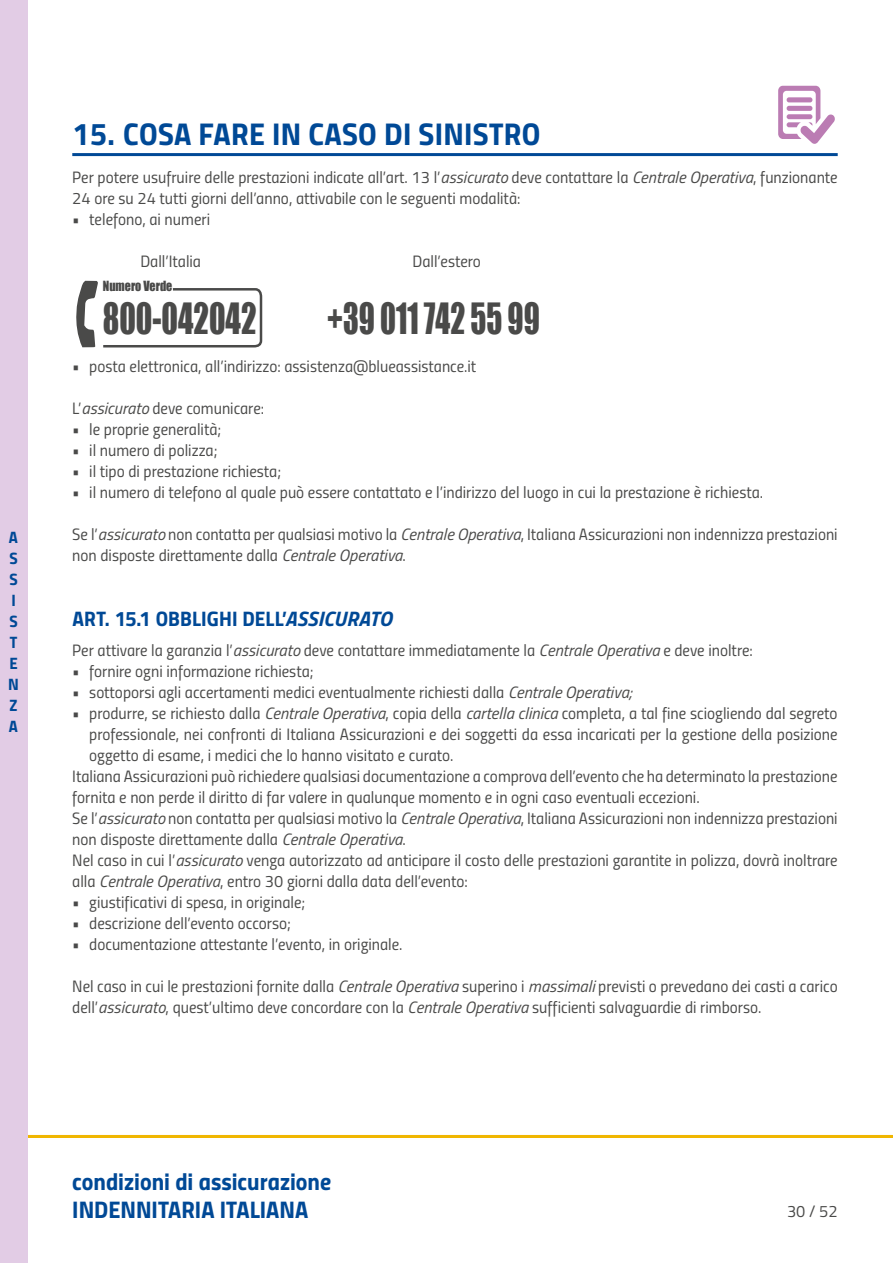
<style>
.page{position:relative;width:893px;height:1263px;background:#fff}
.page>*{position:absolute;margin:0;border:0;box-sizing:border-box;transform-origin:0 0}
.t1{font:39.6px "Impact";color:#4a4a49;scale:.75 1}
.t2{font:39.6px "Impact";color:#4a4a49;scale:.78 1}
.tit_21{font:31.5px "Titillium Bold Upright";letter-spacing:.01em;color:#004996}
.t3{font:24px/28.5px "Titillium Bold Upright";color:#004996}
.tit_14{font:21px "Titillium Bold Upright";letter-spacing:.005em;color:#004996}
._11n{font:16.5px/21px "Titillium Regular Upright";color:#4a4a49}
._11n_4-4{font:16.5px/21px "Titillium Regular Upright";color:#4a4a49;text-align:justify}
.t4{font:16.5px/21px "Titillium Bold Upright";color:#004996}
.t5{font:12.9px "Impact";color:#4a4a49;scale:.93 1}
.s1{font-family:"Titillium";font-style:italic}
.s2{font-family:"Titillium";font-weight:700;font-style:italic}
</style>
<div class="page">
<hr style="left:0;top:1135px;width:893px;height:3px;background:#f0b600">
<div style="left:0;top:0;width:27px;height:1263px;background:#e2cce5"></div>
<hr style="left:72px;top:153px;width:766px;height:3px;background:#004996">
<svg style="left:778px;top:86px;width:57px;height:58px"></svg>
<svg style="left:76px;top:281px;width:187px;height:67px"></svg>
<p class="t4" style="left:8px;top:526px;width:12px">A<br>S<br>S<br>I<br>S<br>T<br>E<br>N<br>Z<br>A</p>
<p class="tit_21" style="left:72px;top:109px;width:470px">15. COSA FARE IN CASO DI SINISTRO</p>
<p class="_11n" style="left:72px;top:165px;width:767px">Per potere usufruire delle prestazioni indicate all’art. 13 l’<span class="s1">assicurato</span> deve contattare la <span class="s1">Centrale Operativa</span>, funzionante<br>24 ore su 24 tutti giorni dell’anno, attivabile con le seguenti modalità:</p>
<p class="_11n" style="left:72px;top:207px;width:139px">• telefono, ai numeri</p>
<p class="_11n_4-4" style="left:140px;top:249px;width:62px">Dall’Italia</p>
<p class="_11n_4-4" style="left:412px;top:249px;width:70px">Dall’estero</p>
<p class="t5" style="left:103px;top:276px;width:76px">Numero Verde</p>
<p class="t2" style="left:103px;top:287px;width:198px">800-042042</p>
<p class="t1" style="left:327px;top:287px;width:285px">+39 011 742 55 99</p>
<p class="_11n" style="left:72px;top:355px;width:405px">• posta elettronica, all’indirizzo: assistenza@blueassistance.it</p>
<p class="_11n" style="left:72px;top:397px;width:193px">L’<span class="s1">assicurato</span> deve comunicare:</p>
<p class="_11n" style="left:72px;top:418px;width:150px">• le proprie generalità;</p>
<p class="_11n" style="left:72px;top:439px;width:147px">• il numero di polizza;</p>
<p class="_11n" style="left:72px;top:460px;width:210px">• il tipo di prestazione richiesta;</p>
<p class="_11n" style="left:72px;top:481px;width:692px">• il numero di telefono al quale può essere contattato e l’indirizzo del luogo in cui la prestazione è richiesta.</p>
<p class="_11n" style="left:72px;top:523px;width:767px">Se l’<span class="s1">assicurato</span> non contatta per qualsiasi motivo la <span class="s1">Centrale Operativa</span>, Italiana Assicurazioni non indennizza prestazioni non disposte direttamente dalla <span class="s1">Centrale Operativa</span>.</p>
<p class="tit_14" style="left:72px;top:603px;width:321px">ART. 15.1 OBBLIGHI DELL’<span class="s2">ASSICURATO</span></p>
<p class="_11n" style="left:72px;top:639px;width:682px">Per attivare la garanzia l’<span class="s1">assicurato</span> deve contattare immediatamente la <span class="s1">Centrale Operativa</span> e deve inoltre:</p>
<p class="_11n_4-4" style="left:72px;top:660px;width:243px">• fornire ogni informazione richiesta;</p>
<p class="_11n_4-4" style="left:72px;top:681px;width:561px">• sottoporsi agli accertamenti medici eventualmente richiesti dalla <span class="s1">Centrale Operativa;</span></p>
<p class="_11n_4-4" style="left:89px;top:702px;width:750px;text-indent:-17px">• produrre, se richiesto dalla <span class="s1">Centrale Operativa</span>, copia della <span class="s1">cartella clinica</span> completa, a tal fine sciogliendo dal segreto professionale, nei confronti di Italiana Assicurazioni e dei soggetti da essa incaricati per la gestione della posizione oggetto di esame, i medici che lo hanno visitato e curato.</p>
<p class="_11n" style="left:72px;top:765px;width:767px">Italiana Assicurazioni può richiedere qualsiasi documentazione a comprova dell’evento che ha determinato la prestazione fornita e non perde il diritto di far valere in qualunque momento e in ogni caso eventuali eccezioni.</p>
<p class="_11n" style="left:72px;top:807px;width:767px">Se l’<span class="s1">assicurato</span> non contatta per qualsiasi motivo la <span class="s1">Centrale Operativa</span>, Italiana Assicurazioni non indennizza prestazioni non disposte direttamente dalla <span class="s1">Centrale Operativa</span>.</p>
<p class="_11n" style="left:72px;top:849px;width:767px">Nel caso in cui l’<span class="s1">assicurato</span> venga autorizzato ad anticipare il costo delle prestazioni garantite in polizza, dovrà inoltrare alla <span class="s1">Centrale Operativa</span>, entro 30 giorni dalla data dell’evento:</p>
<p class="_11n" style="left:72px;top:891px;width:234px">• giustificativi di spesa, in originale;</p>
<p class="_11n" style="left:72px;top:912px;width:220px">• descrizione dell’evento occorso;</p>
<p class="_11n" style="left:72px;top:933px;width:332px">• documentazione attestante l’evento, in originale.</p>
<p class="_11n" style="left:72px;top:975px;width:767px">Nel caso in cui le prestazioni fornite dalla <span class="s1">Centrale Operativa</span> superino i <span class="s1">massimali</span> previsti o prevedano dei casti a carico dell’<span class="s1">assicurato</span>, quest’ultimo deve concordare con la <span class="s1">Centrale Operativa</span> sufficienti salvaguardie di rimborso.</p>
<h3 class="t3" style="left:72px;top:1165px;width:260px">condizioni di assicurazione<br>INDENNITARIA ITALIANA</h3>
<p class="_11n_4-4" style="left:787px;top:1200px;width:52px">30 / 52</p>
</div>
